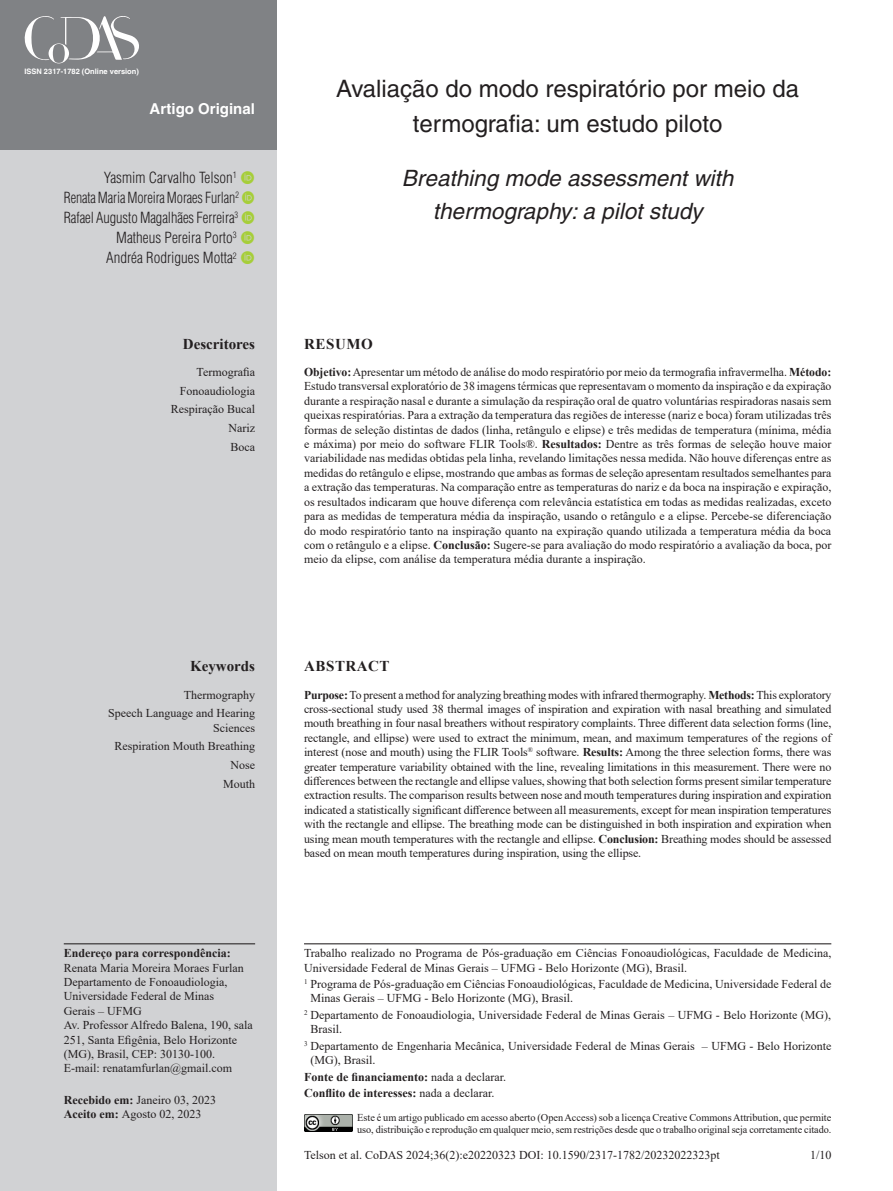
<style>
.page{position:relative;width:893px;height:1191px;background:#fff}
.page>*{position:absolute;margin:0;border:0;box-sizing:border-box;transform-origin:0 0}
.ArticleTitle{font:24px/34.5px "Helvetica";color:#231f20;text-align:center}
.ArticleTitle-Trans1{font:italic 22.5px/33px "Helvetica";color:#231f20;text-align:center}
.Authors{font:300 condensed 15px "Helvetica";letter-spacing:-.005em;color:#231f20}
.Authors-2{font:300 condensed 15px "Helvetica";letter-spacing:-.005em;color:#231f20;scale:.93 1}
.Authors-3{font:300 condensed 15px "Helvetica";letter-spacing:-.005em;color:#231f20;scale:.96 1}
.ArticleTypeAlt{font:700 15px "Helvetica";color:#fff}
.KeywordsTitle{font:700 15px "Times New Roman";color:#231f20}
.KeywordsTitle-Trans1{font:700 15px "Times New Roman";color:#231f20}
.AbstractTitle-Trans1{font:700 15px "Times New Roman";letter-spacing:.035em;color:#231f20}
.AbstractTitle{font:700 15px "Times New Roman";letter-spacing:.035em;color:#231f20}
.Abstract{font:12px/14.4px "Times New Roman";color:#231f20;text-align:justify}
.Abstract-Trans1{font:12px/14.4px "Times New Roman";letter-spacing:-.01em;color:#231f20;text-align:justify}
.Affiliations{font:12px/14.4px "Times New Roman";color:#231f20}
.Correspondence{font:12px/14.4px "Times New Roman";color:#231f20}
.fnArticleOther{font:12px/14.4px "Times New Roman";color:#231f20}
.Keywords-Trans1{font:12px/14.4px "Times New Roman";color:#231f20;text-align:right}
.Keywords{font:12px "Times New Roman";color:#231f20}
.History{font:12px/14.4px "Times New Roman";color:#231f20}
.fnSupported-by{font:700 12px "Times New Roman";color:#231f20}
.fnConflict{font:700 12px "Times New Roman";color:#231f20}
.pubNameFooter{font:10.5px/12.6px "Times New Roman";letter-spacing:-.005em;color:#231f20}
.t1{font:700 7.5px "Helvetica";color:#fff}
.s1{font-weight:700}
.s2{font-weight:400}
</style>
<div class="page">
<div style="left:0;top:149px;width:276px;height:1042px;background:#d1d2d4"></div>
<div style="left:0;top:0;width:276px;height:149px;background:#808285"></div>
<img style="left:304px;top:1114px;width:48px;height:17px">
<svg style="left:24px;top:16px;width:115px;height:48px"></svg>
<hr style="left:64px;top:943px;width:191px;height:1px;background:#231f20">
<hr style="left:304px;top:943px;width:527px;height:1px;background:#231f20">
<p class="t1" style="left:24px;top:66px;width:116px">ISSN 2317-1782 (Online version)</p>
<p class="ArticleTypeAlt" style="left:150px;top:100px;width:107px">Artigo Original</p>
<p class="Authors" style="left:104px;top:168px;width:135px">Yasmim Carvalho Telson<sup>1</sup></p>
<p class="Authors-2" style="left:64px;top:188px;width:190px">Renata Maria Moreira Moraes Furlan<sup>2</sup></p>
<p class="Authors-3" style="left:64px;top:208px;width:183px">Rafael Augusto Magalhães Ferreira<sup>3</sup></p>
<p class="Authors" style="left:116px;top:228px;width:122px">Matheus Pereira Porto<sup>3</sup></p>
<p class="Authors" style="left:106px;top:249px;width:132px">Andréa Rodrigues Motta<sup>2</sup></p>
<p class="KeywordsTitle" style="left:183px;top:333px;width:74px">Descritores</p>
<p class="Keywords" style="left:197px;top:363px;width:60px">Termografia</p>
<p class="Keywords" style="left:180px;top:382px;width:77px">Fonoaudiologia</p>
<p class="Keywords" style="left:171px;top:401px;width:86px">Respiração Bucal</p>
<p class="Keywords" style="left:228px;top:419px;width:28px">Nariz</p>
<p class="Keywords" style="left:230px;top:438px;width:26px">Boca</p>
<p class="KeywordsTitle-Trans1" style="left:190px;top:655px;width:66px">Keywords</p>
<p class="Keywords-Trans1" style="left:184px;top:687px;width:73px">Thermography</p>
<p class="Keywords-Trans1" style="left:108px;top:705px;width:148px">Speech Language and Hearing<br>Sciences</p>
<p class="Keywords-Trans1" style="left:114px;top:738px;width:142px">Respiration Mouth Breathing</p>
<p class="Keywords-Trans1" style="left:230px;top:757px;width:26px">Nose</p>
<p class="Keywords-Trans1" style="left:223px;top:776px;width:34px">Mouth</p>
<p class="Correspondence" style="left:64px;top:945px;width:190px"><span class="s1">Endereço para correspondência:<br></span>Renata Maria Moreira Moraes Furlan<br>Departamento de Fonoaudiologia,<br>Universidade Federal de Minas<br>Gerais – UFMG<br>Av. Professor Alfredo Balena, 190, sala<br>251, Santa Efigênia, Belo Horizonte (MG), Brasil, CEP: 30130-100.<br>E-mail: renatamfurlan@gmail.com</p>
<p class="History" style="left:64px;top:1092px;width:154px"><span class="s1">Recebido em:</span> Janeiro 03, 2023<br><span class="s1">Aceito em:</span> Agosto 02, 2023</p>
<p class="ArticleTitle" style="left:336px;top:72px;width:464px">Avaliação do modo respiratório por meio da termografia: um estudo piloto</p>
<p class="ArticleTitle-Trans1" style="left:402px;top:162px;width:333px">Breathing mode assessment with thermography: a pilot study</p>
<p class="AbstractTitle" style="left:304px;top:333px;width:70px">RESUMO</p>
<p class="Abstract" style="left:304px;top:364px;width:529px"><span class="s1">Objetivo:</span> Apresentar um método de análise do modo respiratório por meio da termografia infravermelha. <span class="s1">Método:<br></span>Estudo transversal exploratório de 38 imagens térmicas que representavam o momento da inspiração e da expiração durante a respiração nasal e durante a simulação da respiração oral de quatro voluntárias respiradoras nasais sem queixas respiratórias. Para a extração da temperatura das regiões de interesse (nariz e boca) foram utilizadas três formas de seleção distintas de dados (linha, retângulo e elipse) e três medidas de temperatura (mínima, média e máxima) por meio do software FLIR Tools®. <span class="s1">Resultados:</span> Dentre as três formas de seleção houve maior variabilidade nas medidas obtidas pela linha, revelando limitações nessa medida. Não houve diferenças entre as medidas do retângulo e elipse, mostrando que ambas as formas de seleção apresentam resultados semelhantes para a extração das temperaturas. Na comparação entre as temperaturas do nariz e da boca na inspiração e expiração, os resultados indicaram que houve diferença com relevância estatística em todas as medidas realizadas, exceto para as medidas de temperatura média da inspiração, usando o retângulo e a elipse. Percebe-se diferenciação do modo respiratório tanto na inspiração quanto na expiração quando utilizada a temperatura média da boca com o retângulo e a elipse. <span class="s1">Conclusão:</span> Sugere-se para avaliação do modo respiratório a avaliação da boca, por meio da elipse, com análise da temperatura média durante a inspiração.</p>
<p class="AbstractTitle-Trans1" style="left:304px;top:655px;width:87px">ABSTRACT</p>
<p class="Abstract-Trans1" style="left:304px;top:687px;width:529px"><span class="s1">Purpose:</span> To present a method for analyzing breathing modes with infrared thermography. <span class="s1">Methods:</span> This exploratory cross-sectional study used 38 thermal images of inspiration and expiration with nasal breathing and simulated mouth breathing in four nasal breathers without respiratory complaints. Three different data selection forms (line, rectangle, and ellipse) were used to extract the minimum, mean, and maximum temperatures of the regions of interest (nose and mouth) using the FLIR Tools<sup>®</sup> software. <span class="s1">Results:</span> Among the three selection forms, there was greater temperature variability obtained with the line, revealing limitations in this measurement. There were no differences between the rectangle and ellipse values, showing that both selection forms present similar temperature extraction results. The comparison results between nose and mouth temperatures during inspiration and expiration indicated a statistically significant difference between all measurements, except for mean inspiration temperatures with the rectangle and ellipse. The breathing mode can be distinguished in both inspiration and expiration when using mean mouth temperatures with the rectangle and ellipse. <span class="s1">Conclusion:</span> Breathing modes should be assessed based on mean mouth temperatures during inspiration, using the ellipse.</p>
<p class="fnArticleOther" style="left:304px;top:945px;width:529px">Trabalho realizado no Programa de Pós-graduação em Ciências Fonoaudiológicas, Faculdade de Medicina,<br>Universidade Federal de Minas Gerais – UFMG - Belo Horizonte (MG), Brasil.</p>
<p class="Affiliations" style="left:310px;top:976px;width:522px;text-indent:-6px"><sup>1</sup> Programa de Pós-graduação em Ciências Fonoaudiológicas, Faculdade de Medicina, Universidade Federal de<br>Minas Gerais – UFMG - Belo Horizonte (MG), Brasil.</p>
<p class="Affiliations" style="left:310px;top:1007px;width:522px;text-indent:-6px"><sup>2</sup> Departamento de Fonoaudiologia, Universidade Federal de Minas Gerais – UFMG - Belo Horizonte (MG),<br>Brasil.</p>
<p class="Affiliations" style="left:310px;top:1038px;width:522px;text-indent:-6px"><sup>3</sup> Departamento de Engenharia Mecânica, Universidade Federal de Minas Gerais – UFMG - Belo Horizonte (MG), Brasil.</p>
<p class="fnSupported-by" style="left:304px;top:1068px;width:203px">Fonte de financiamento: <span class="s2">nada a declarar.</span></p>
<p class="fnConflict" style="left:304px;top:1084px;width:192px">Conflito de interesses: <span class="s2">nada a declarar.</span></p>
<p class="pubNameFooter" style="left:357px;top:1110px;width:476px">Este é um artigo publicado em acesso aberto (Open Access) sob a licença Creative Commons Attribution, que permite uso, distribuição e reprodução em qualquer meio, sem restrições desde que o trabalho original seja corretamente citado.</p>
<p class="Abstract" style="left:304px;top:1147px;width:417px">Telson et al. CoDAS 2024;36(2):e20220323 DOI: 10.1590/2317-1782/20232022323pt</p>
<p class="Abstract" style="left:810px;top:1147px;width:23px">1/10</p>
</div>
